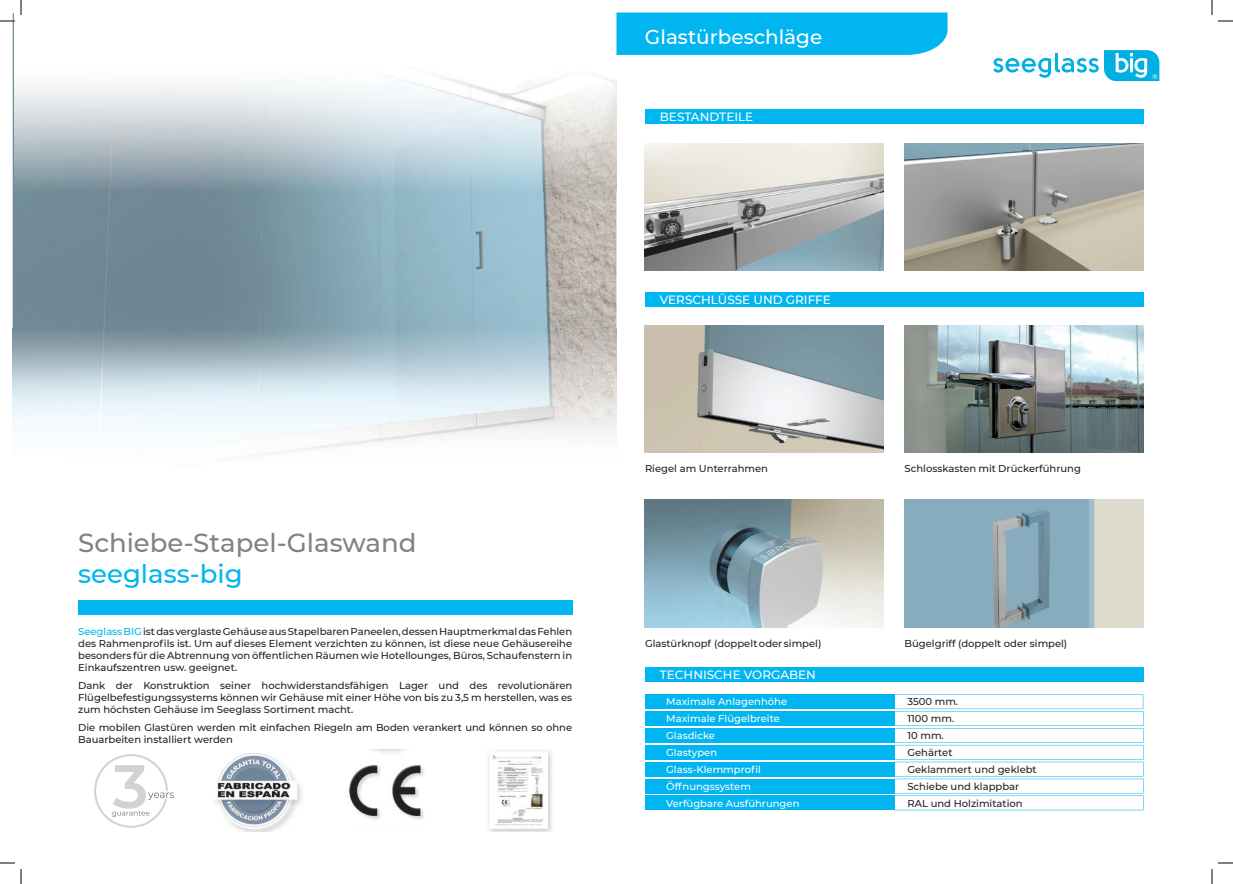
<style>
.page{position:relative;width:1233px;height:884px;background:#fff}
.page>*{position:absolute;margin:0;border:0;box-sizing:border-box;transform-origin:0 0}
.t1{font:600 61.3px "Montserrat";color:#d1d2d4}
.t2{font:500 26px "Montserrat";color:#808285}
.t3{font:500 26px "Montserrat";color:#00b5f0}
.t4{font:500 20px "Montserrat";color:#fff}
.t5{font:500 12px "Montserrat";color:#fff}
.t6{font:500 10px/12px "Montserrat";color:#231f20;text-align:justify}
.t7{font:500 10px/16.9px "Montserrat";color:#fff}
.s1{color:#00b5f0}
</style>
<div class="page">
<img style="left:13px;top:22px;width:603px;height:306px">
<svg style="left:12px;top:328px;width:605px;height:126px"></svg>
<div style="left:78px;top:600px;width:494px;height:14px;background:#00b5f0"></div>
<img style="left:15px;top:22px;width:601px;height:170px">
<div style="left:616px;top:12px;width:331px;height:43px;background:#00b5f0"></div>
<svg style="left:993px;top:53px;width:105px;height:25px"></svg>
<svg style="left:1104px;top:50px;width:55px;height:31px"></svg>
<div style="left:645px;top:109px;width:498px;height:15px;background:#00b5f0"></div>
<div style="left:645px;top:292px;width:498px;height:15px;background:#00b5f0"></div>
<div style="left:645px;top:668px;width:498px;height:14px;background:#00b5f0"></div>
<div style="left:645px;top:694px;width:249px;height:15px;background:#00b5f0"></div>
<svg style="left:893px;top:694px;width:250px;height:116px"></svg>
<div style="left:645px;top:711px;width:249px;height:15px;background:#00b5f0"></div>
<div style="left:645px;top:728px;width:249px;height:15px;background:#00b5f0"></div>
<div style="left:645px;top:745px;width:249px;height:15px;background:#00b5f0"></div>
<div style="left:645px;top:762px;width:249px;height:14px;background:#00b5f0"></div>
<div style="left:645px;top:779px;width:249px;height:14px;background:#00b5f0"></div>
<div style="left:645px;top:795px;width:249px;height:15px;background:#00b5f0"></div>
<img style="left:645px;top:143px;width:238px;height:128px">
<img style="left:645px;top:325px;width:238px;height:128px">
<img style="left:645px;top:500px;width:238px;height:127px">
<img style="left:904px;top:143px;width:239px;height:128px">
<img style="left:904px;top:325px;width:239px;height:128px">
<img style="left:904px;top:500px;width:239px;height:127px">
<img style="left:215px;top:753px;width:87px;height:79px">
<img style="left:349px;top:750px;width:75px;height:69px">
<img style="left:488px;top:750px;width:64px;height:82px">
<svg style="left:94px;top:754px;width:80px;height:74px"></svg>
<svg style="left:1218px;top:20px;width:15px;height:2px"></svg>
<svg style="left:1218px;top:862px;width:15px;height:2px"></svg>
<svg style="left:0;top:0;width:22px;height:22px"></svg>
<svg style="left:0;top:862px;width:22px;height:22px"></svg>
<svg style="left:1211px;top:0;width:1px;height:15px"></svg>
<svg style="left:1211px;top:869px;width:1px;height:15px"></svg>
<h2 class="t2" style="left:78px;top:524px;width:340px">Schiebe-Stapel-Glaswand</h2>
<h2 class="t3" style="left:78px;top:556px;width:166px">seeglass-big</h2>
<p class="t6" style="left:78px;top:625px;width:495px"><span class="s1">Seeglass BIG</span> ist das verglaste Gehäuse aus Stapelbaren Paneelen, dessen Hauptmerkmal das Fehlen des Rahmenprofils ist. Um auf dieses Element verzichten zu können, ist diese neue Gehäusereihe besonders für die Abtrennung von öffentlichen Räumen wie Hotellounges, Büros, Schaufenstern in Einkaufszentren usw. geeignet.</p>
<p class="t6" style="left:78px;top:679px;width:495px">Dank der Konstruktion seiner hochwiderstandsfähigen Lager und des revolutionären Flügelbefestigungssystems können wir Gehäuse mit einer Höhe von bis zu 3,5 m herstellen, was es zum höchsten Gehäuse im Seeglass Sortiment macht.</p>
<p class="t6" style="left:78px;top:721px;width:495px">Die mobilen Glastüren werden mit einfachen Riegeln am Boden verankert und können so ohne<br>Bauarbeiten installiert werden</p>
<h1 class="t1" style="left:113px;top:743px;width:37px">3</h1>
<h3 class="t4" style="left:645px;top:23px;width:179px">Glastürbeschläge</h3>
<p class="t5" style="left:660px;top:108px;width:95px">BESTANDTEILE</p>
<p class="t5" style="left:660px;top:291px;width:173px">VERSCHLÜSSE UND GRIFFE</p>
<p class="t6" style="left:645px;top:462px;width:125px">Riegel am Unterrahmen</p>
<p class="t6" style="left:904px;top:462px;width:178px">Schlosskasten mit Drückerführung</p>
<p class="t6" style="left:645px;top:637px;width:178px">Glastürknopf (doppelt oder simpel)</p>
<p class="t6" style="left:904px;top:637px;width:164px">Bügelgriff (doppelt oder simpel)</p>
<p class="t5" style="left:660px;top:666px;width:158px">TECHNISCHE VORGABEN</p>
<p class="t7" style="left:666px;top:693px;width:122px">Maximale Anlagenhöhe<br>Maximale Flügelbreite</p>
<p class="t7" style="left:666px;top:744px;width:135px">Glastypen<br>Glass-Klemmprofil<br>Öffnungssystem<br>Verfügbare Ausführungen</p>
<p class="t7" style="left:666px;top:727px;width:50px">Glasdicke</p>
<p class="t6" style="left:907px;top:693px;width:131px;line-height:16.9px;text-align:left">3500 mm.<br>1100 mm.<br>10 mm.<br>Gehärtet<br>Geklammert und geklebt<br>Schiebe und klappbar</p>
<p class="t6" style="left:907px;top:797px;width:117px">RAL und Holzimitation</p>
</div>
